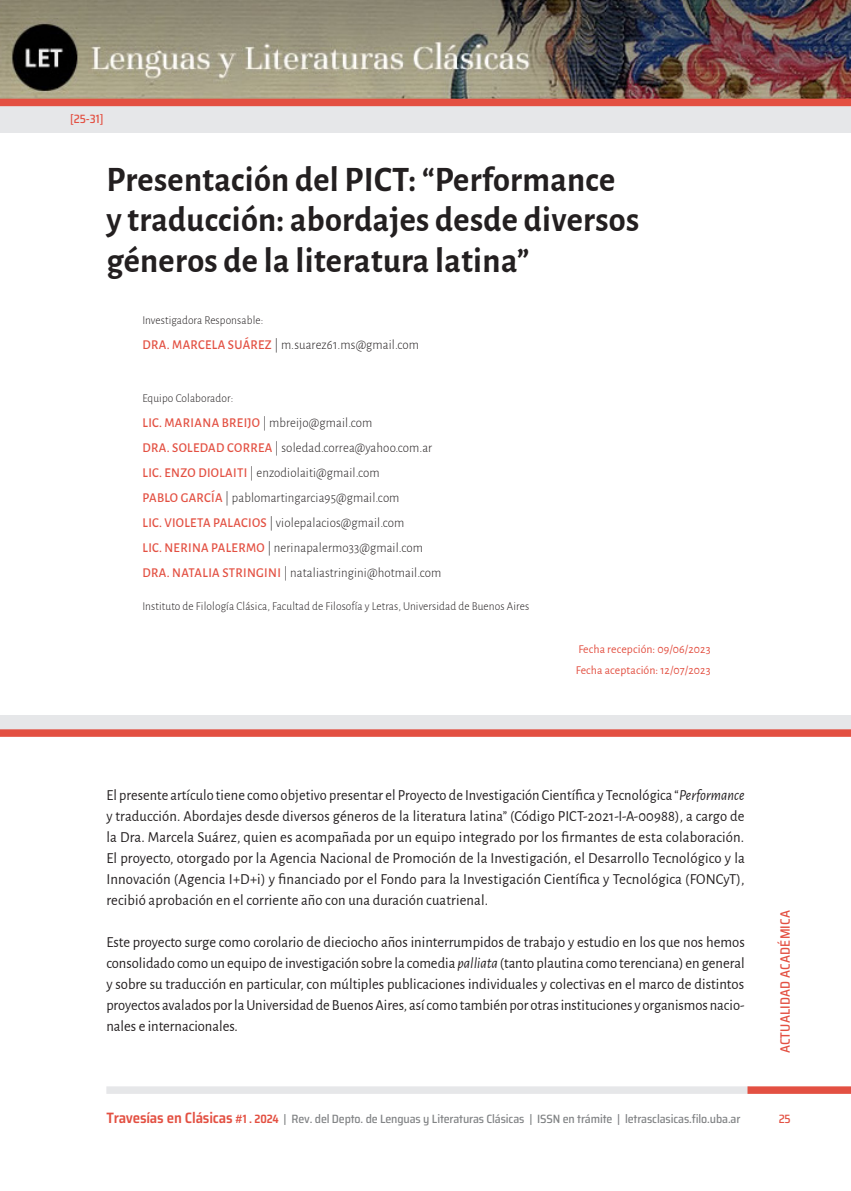
<style>
.page{position:relative;width:851px;height:1191px;background:#fff}
.page>*{position:absolute;margin:0;border:0;box-sizing:border-box;transform-origin:0 0}
.art-titulo{font:700 36px/40.5px "Alegreya Sans";letter-spacing:.01em;color:#231f20;scale:.95 1}
.art-texto-central{font:15.3px/21px "Alegreya Sans";color:#231f20;text-align:justify;scale:.93 1}
.art-texto-central-2{font:15.3px/21px "Alegreya Sans";color:#231f20;text-align:justify;scale:.96 1}
.art-autor2{font:300 13.5px "Alegreya Sans";letter-spacing:.01em;color:#231f20;scale:.95 1}
.art-autor4{font:300 13.5px "Alegreya Sans";letter-spacing:.01em;color:#231f20;scale:.95 1}
.t1{font:500 semi-condensed 13.5px "Saira";letter-spacing:.01em;color:#e35042}
.art-autor-pertenencia{font:300 12px "Alegreya Sans";letter-spacing:.01em;color:#231f20;scale:.95 1}
.t2{font:500 semi-condensed 12px "Saira";letter-spacing:-.01em;color:#818385}
.art-fechas{font:12px "Alegreya Sans";letter-spacing:.01em;color:#e35042}
.t3{font:500 semi-condensed 12px "Saira";color:#e35042}
.s1{font-weight:500;color:#e35042}
.s2{font-style:italic}
.s3{font-weight:600;font-size:15px;color:#e35042}
.s4{font-weight:600;color:#e35042}
</style>
<div class="page">
<div style="left:106px;top:1086px;width:643px;height:7px;background:#e6e7e9"></div>
<div style="left:747px;top:1086px;width:103px;height:7px;background:#e35042"></div>
<img style="left:0;top:0;width:850px;height:99px">
<div style="left:0;top:101px;width:850px;height:31px;background:#e6e7e9"></div>
<div style="left:0;top:99px;width:850px;height:7px;background:#e35042"></div>
<div style="left:0;top:716px;width:850px;height:19px;background:#e6e7e9"></div>
<div style="left:0;top:729px;width:850px;height:8px;background:#e35042"></div>
<p class="t3" style="left:70px;top:109px;width:35px">[25-31]</p>
<p class="art-titulo" style="left:106px;top:156px;width:562px">Presentación del PICT: “Performance y traducción: abordajes desde diversos géneros de la literatura latina”</p>
<p class="art-autor-pertenencia" style="left:142px;top:312px;width:129px">Investigadora Responsable:</p>
<p class="art-autor2" style="left:142px;top:336px;width:292px"><span class="s1">DRA. MARCELA SUÁREZ</span> | m.suarez61.ms@gmail.com</p>
<p class="art-autor-pertenencia" style="left:142px;top:390px;width:97px">Equipo Colaborador:</p>
<p class="art-autor2" style="left:142px;top:414px;width:243px"><span class="s1">LIC. MARIANA BREIJO</span> | mbreijo@gmail.com</p>
<p class="art-autor2" style="left:142px;top:439px;width:306px"><span class="s1">DRA. SOLEDAD CORREA</span> | soledad.correa@yahoo.com.ar</p>
<p class="art-autor2" style="left:142px;top:464px;width:251px"><span class="s1">LIC. ENZO DIOLAITI</span> | enzodiolaiti@gmail.com</p>
<p class="art-autor2" style="left:142px;top:489px;width:272px"><span class="s1">PABLO GARCÍA</span> | pablomartingarcia95@gmail.com</p>
<p class="art-autor2" style="left:142px;top:514px;width:277px"><span class="s1">LIC. VIOLETA PALACIOS</span> | violepalacios@gmail.com</p>
<p class="art-autor2" style="left:142px;top:539px;width:296px"><span class="s1">LIC. NERINA PALERMO</span> | nerinapalermo33@gmail.com</p>
<p class="art-autor4" style="left:142px;top:564px;width:316px"><span class="s1">DRA. NATALIA STRINGINI</span> | nataliastringini@hotmail.com</p>
<p class="art-autor-pertenencia" style="left:142px;top:598px;width:408px">Instituto de Filología Clásica, Facultad de Filosofía y Letras, Universidad de Buenos Aires</p>
<p class="art-fechas" style="left:578px;top:640px;width:134px">Fecha recepción: 09/06/2023</p>
<p class="art-fechas" style="left:576px;top:661px;width:136px">Fecha aceptación: 12/07/2023</p>
<p class="art-texto-central" style="left:106px;top:783px;width:688px">El presente artículo tiene como objetivo presentar el Proyecto de Investigación Científica y Tecnológica “<span class="s2">Performance </span>y traducción. Abordajes desde diversos géneros de la literatura latina” (Código PICT-2021-I-A-00988), a cargo de la Dra. Marcela Suárez, quien es acompañada por un equipo integrado por los firmantes de esta colaboración.<br>El proyecto, otorgado por la Agencia Nacional de Promoción de la Investigación, el Desarrollo Tecnológico y la Innovación (Agencia I+D+i) y financiado por el Fondo para la Investigación Científica y Tecnológica (FONCyT), recibió aprobación en el corriente año con una duración cuatrienal.</p>
<p class="art-texto-central-2" style="left:106px;top:930px;width:666px">Este proyecto surge como corolario de dieciocho años ininterrumpidos de trabajo y estudio en los que nos hemos consolidado como un equipo de investigación sobre la comedia <span class="s2">palliata</span> (tanto plautina como terenciana) en general y sobre su traducción en particular, con múltiples publicaciones individuales y colectivas en el marco de distintos proyectos avalados por la Universidad de Buenos Aires, así como también por otras instituciones y organismos nacio&shy;nales e internacionales.</p>
<p class="t1" style="left:774px;top:1053px;width:143px;rotate:-90deg">Actualidad académica</p>
<p class="t2" style="left:106px;top:1109px;width:635px"><span class="s3">Travesías en Clásicas</span> <span class="s4">#1 . 2024</span> | Rev. del Depto. de Lenguas y Literaturas Clásicas | ISSN en trámite | letrasclasicas.filo.uba.ar</p>
<p class="t3" style="left:778px;top:1109px;width:14px">25</p>
</div>
